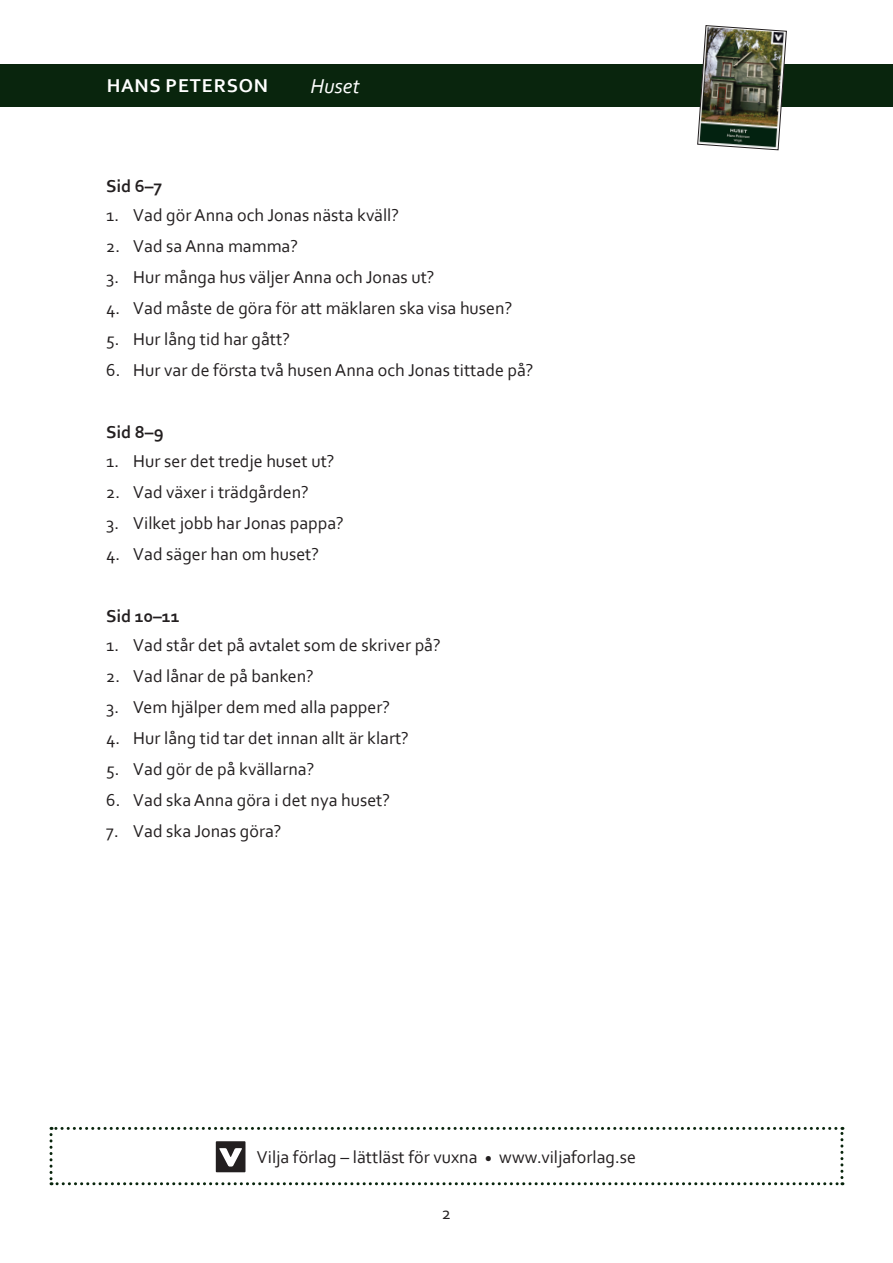
<style>
.page{position:relative;width:893px;height:1263px;background:#fff}
.page>*{position:absolute;margin:0;border:0;box-sizing:border-box;transform-origin:0 0}
.t1{font:italic 21px "Corbel";color:#fff}
.t2{font:700 19.5px "Corbel";letter-spacing:.04em;color:#fff}
.t3{font:18px "Corbel";color:#231f20}
.t4{font:700 18px "Corbel";color:#231f20}
</style>
<div class="page">
<svg style="left:50px;top:1127px;width:793px;height:58px"></svg>
<div style="left:0;top:64px;width:893px;height:42px;background:#09250d"></div>
<img style="left:697px;top:25px;width:90px;height:125px">
<p class="t2" style="left:107px;top:74px;width:163px">HANS PETERSON</p>
<p class="t1" style="left:310px;top:73px;width:51px">Huset</p>
<p class="t4" style="left:106px;top:175px;width:58px">Sid 6–7</p>
<p class="t3" style="left:106px;top:204px;width:294px">1. Vad gör Anna och Jonas nästa kväll?</p>
<p class="t3" style="left:106px;top:235px;width:193px">2. Vad sa Anna mamma?</p>
<p class="t3" style="left:106px;top:266px;width:330px">3. Hur många hus väljer Anna och Jonas ut?</p>
<p class="t3" style="left:106px;top:297px;width:408px">4. Vad måste de göra för att mäklaren ska visa husen?</p>
<p class="t3" style="left:106px;top:328px;width:185px">5. Hur lång tid har gått?</p>
<p class="t3" style="left:106px;top:359px;width:429px">6. Hur var de första två husen Anna och Jonas tittade på?</p>
<p class="t4" style="left:106px;top:421px;width:59px">Sid 8–9</p>
<p class="t3" style="left:106px;top:450px;width:230px">1. Hur ser det tredje huset ut?</p>
<p class="t3" style="left:106px;top:481px;width:204px">2. Vad växer i trädgården?</p>
<p class="t3" style="left:106px;top:512px;width:239px">3. Vilket jobb har Jonas pappa?</p>
<p class="t3" style="left:106px;top:543px;width:214px">4. Vad säger han om huset?</p>
<p class="t4" style="left:106px;top:605px;width:75px">Sid 10–11</p>
<p class="t3" style="left:106px;top:633px;width:336px">1. Vad står det på avtalet som de skriver på?</p>
<p class="t3" style="left:106px;top:664px;width:209px">2. Vad lånar de på banken?</p>
<p class="t3" style="left:106px;top:695px;width:285px">3. Vem hjälper dem med alla papper?</p>
<p class="t3" style="left:106px;top:726px;width:304px">4. Hur lång tid tar det innan allt är klart?</p>
<p class="t3" style="left:106px;top:757px;width:210px">5. Vad gör de på kvällarna?</p>
<p class="t3" style="left:106px;top:788px;width:285px">6. Vad ska Anna göra i det nya huset?</p>
<p class="t3" style="left:106px;top:819px;width:177px">7. Vad ska Jonas göra?</p>
<p class="t3" style="left:257px;top:1146px;width:381px">Vilja förlag – lättläst för vuxna <sub>•</sub> www.viljaforlag.se</p>
<p class="t3" style="left:442px;top:1202px;width:11px">2</p>
</div>
